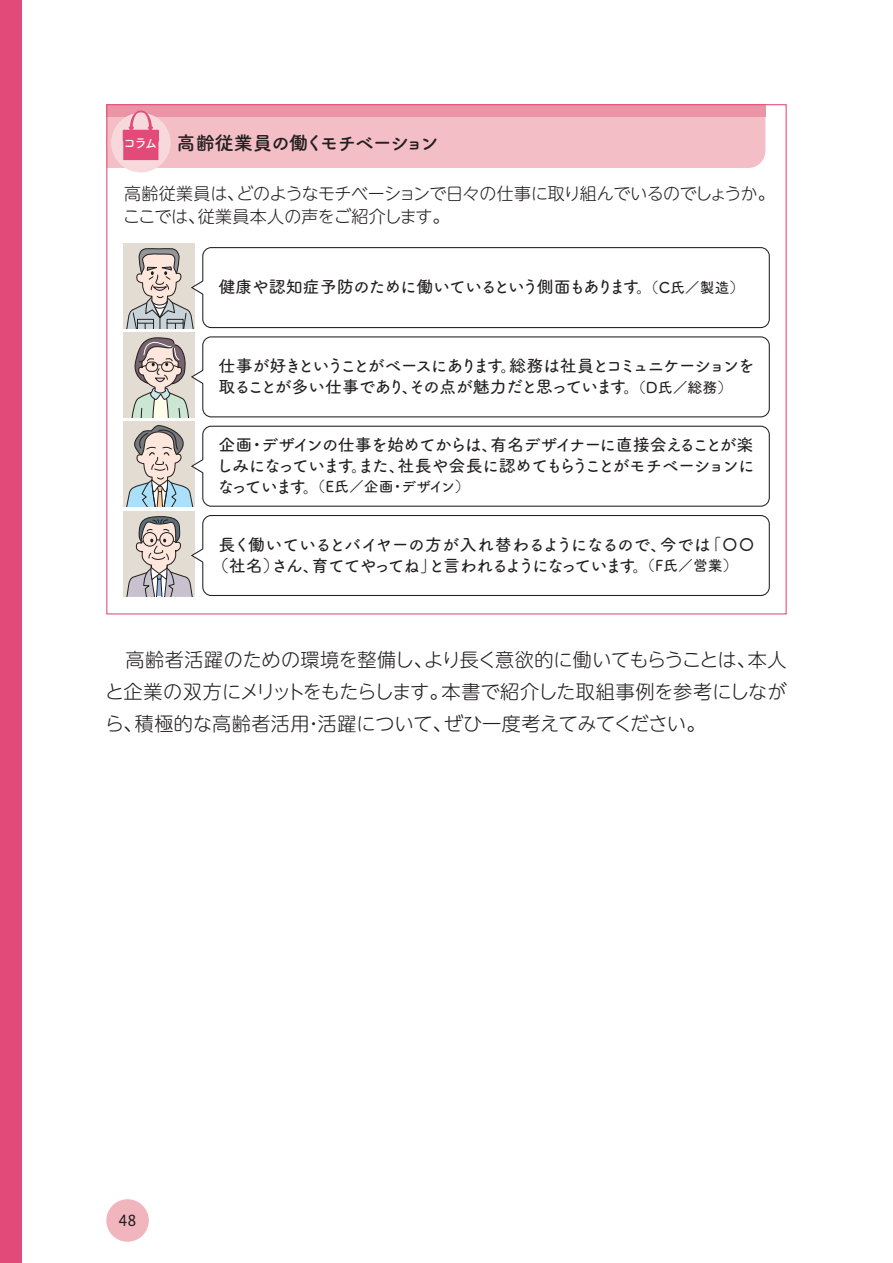
<style>
.page{position:relative;width:893px;height:1263px;background:#fff}
.page>*{position:absolute;margin:0;border:0;box-sizing:border-box;transform-origin:0 0}
.t1{font:300 19.2px/32px "UD Shin M Go Pr 6";color:#231f20;text-align:justify}
.t2{font:19.2px "Tsuku A Rd Gothic Std B";letter-spacing:-.07em;color:#231f20}
.t3{font:16.95px/21.3px "Tsuku A Rd Gothic Std D";letter-spacing:-.08em;color:#231f20}
.t4{font:16.95px/21.3px "Tsuku A Rd Gothic Std D";letter-spacing:-.11em;color:#231f20}
.t5{font:300 16.95px/23.4px "UD Shin M Go Pr 6";letter-spacing:-.02em;color:#231f20}
.t6{font:14.85px "Tsuku A Rd Gothic Std D";color:#231f20}
.t7{font:14.85px "Hiragino UD Sans Std N W4";color:#231f20}
.t8{font:13.8px "Tsuku A Rd Gothic Std D";color:#fff}
.s1{font-size:14.85px}
.s2{font-size:16.95px}
</style>
<div class="page">
<div style="left:0;top:0;width:21px;height:1263px;background:#e24b79"></div>
<div style="left:106px;top:1199px;width:43px;height:43px;background:#f1b5be;border-radius:50%"></div>
<div style="left:124px;top:332px;width:71px;height:85px;background:#e3dcd2"></div>
<div style="left:124px;top:422px;width:71px;height:85px;background:#e3dcd2"></div>
<div style="left:124px;top:243px;width:71px;height:85px;background:#e3dcd2"></div>
<svg style="left:194px;top:247px;width:576px;height:81px"></svg>
<svg style="left:191px;top:336px;width:579px;height:81px"></svg>
<svg style="left:194px;top:426px;width:576px;height:81px"></svg>
<div style="left:111px;top:113px;width:60px;height:59px;background:#f7d9dc;border-radius:50%"></div>
<svg style="left:108px;top:106px;width:657px;height:62px"></svg>
<div style="left:124px;top:511px;width:71px;height:85px;background:#e3dcd2"></div>
<svg style="left:193px;top:515px;width:577px;height:81px"></svg>
<svg style="left:126px;top:248px;width:68px;height:80px"></svg>
<svg style="left:131px;top:337px;width:58px;height:80px"></svg>
<svg style="left:126px;top:425px;width:68px;height:82px"></svg>
<svg style="left:126px;top:516px;width:67px;height:80px"></svg>
<p class="t8" style="left:123px;top:133px;width:37px">コラム</p>
<p class="t2" style="left:177px;top:128px;width:264px">高齢従業員の働くモチベーション</p>
<p class="t5" style="left:123px;top:181px;width:653px">高齢従業員は、どのようなモチベーションで日々の仕事に取り組んでいるのでしょうか。ここでは、従業員本人の声をご紹介します。</p>
<p class="t3" style="left:219px;top:275px;width:527px">健康や認知症予防のために働いているという側面もあります。<span class="s1">（C氏／製造）</span></p>
<p class="t4" style="left:219px;top:354px;width:538px">仕事が好きということがベースにあります。総務は社員とコミュニケーションを取ることが多い仕事であり、その点が魅力だと思っています。<span class="s1">（D氏／総務）</span></p>
<p class="t3" style="left:216px;top:433px;width:540px">企画・デザインの仕事を始めてからは、有名デザイナーに直接会えることが楽しみになっています。また、社長や会長に認めてもらうことがモチベーションに</p>
<p class="t6" style="left:217px;top:475px;width:254px"><span class="s2">なっています。</span>（E氏／企画・デザイン）</p>
<p class="t3" style="left:212px;top:533px;width:545px;text-indent:7px">長く働いているとバイヤーの方が入れ替わるようになるので、今では「〇〇（社名）さん、育ててやってね」と言われるようになっています。<span class="s1">（F氏／営業）</span></p>
<p class="t1" style="left:105px;top:643px;width:683px;text-indent:20px">高齢者活躍のための環境を整備し、より長く意欲的に働いてもらうことは、本人と企業の双方にメリットをもたらします。本書で紹介した取組事例を参考にしながら、積極的な高齢者活用・活躍について、ぜひ一度考えてみてください。</p>
<p class="t7" style="left:119px;top:1209px;width:20px">48</p>
</div>
